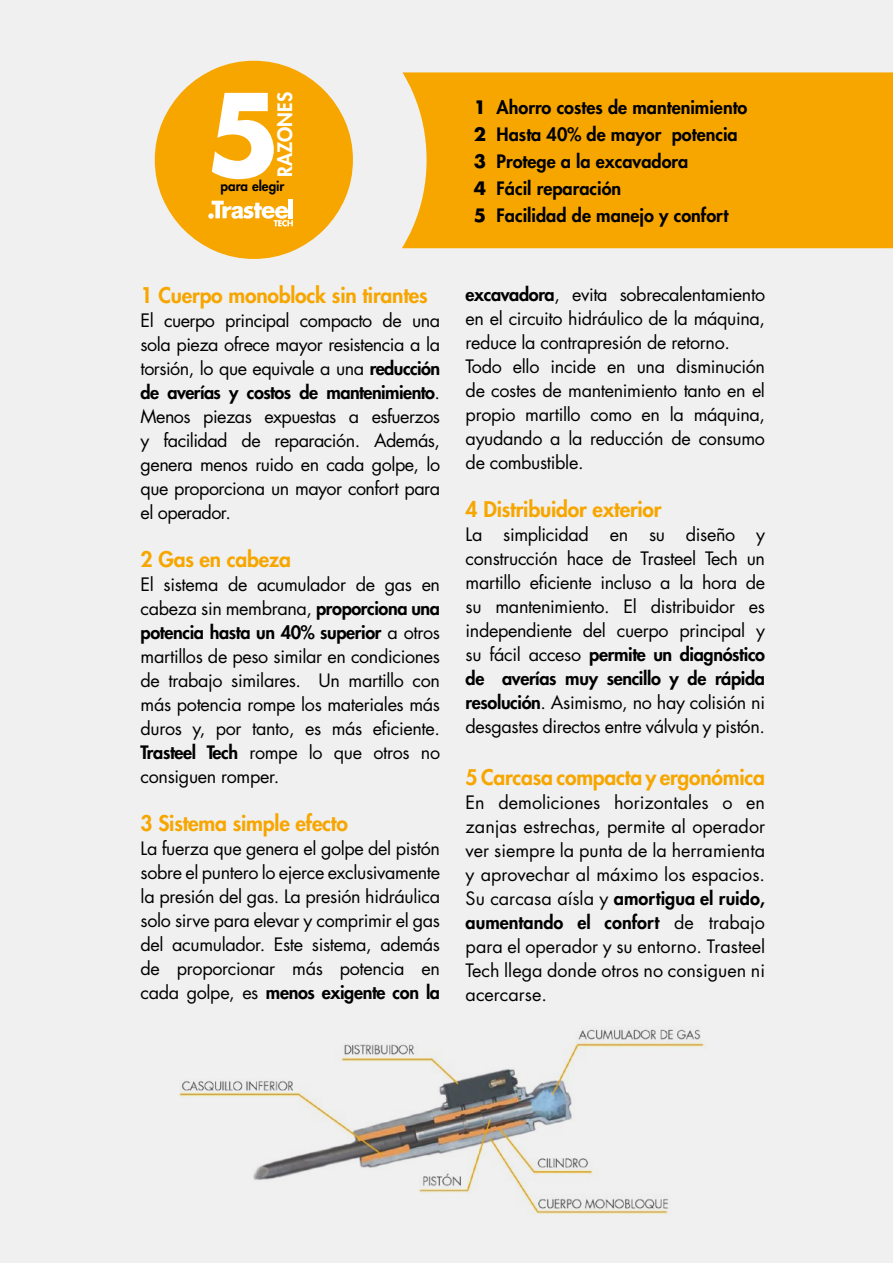
<style>
.page{position:relative;width:893px;height:1263px;background:#f0f0f0}
.page>*{position:absolute;margin:0;border:0;box-sizing:border-box;transform-origin:0 0}
.t1{font:700 109.95px "Futura Std";color:#fff}
.t2{font:800 21px "Futura Std";letter-spacing:-.01em;color:#f7a600}
.t3{font:800 19.35px "Futura Std";color:#fff}
.t4{font:18px/24px "Futura Std";letter-spacing:-.02em;color:#000;text-align:justify}
.t5{font:800 18px/27px "Futura Std";color:#000}
.t6{font:800 13.35px "Futura Std";color:#000}
.s1{font-weight:800}
.s2{font-weight:700}
</style>
<div class="page">
<div style="left:402px;top:72px;width:491px;height:176px;background:#f7a600"></div>
<svg style="left:155px;top:61px;width:198px;height:198px"></svg>
<img style="left:179px;top:1029px;width:525px;height:185px">
<h1 class="t1" style="left:206px;top:61px;width:39px">5</h1>
<p class="t3" style="left:273px;top:177px;width:86px;rotate:-90deg">RAZONES</p>
<p class="t6" style="left:221px;top:178px;width:65px">para elegir</p>
<p class="t2" style="left:141px;top:282px;width:289px">1 Cuerpo monoblock sin tirantes</p>
<p class="t4" style="left:141px;top:309px;width:301px">El cuerpo principal compacto de una sola pieza ofrece mayor resistencia a la torsión, lo que equivale a una <span class="s1">reducción de averías y costos de mantenimiento</span>.<br>Menos piezas expuestas a esfuerzos y facilidad de reparación. Además, genera menos ruido en cada golpe, lo que proporciona un mayor confort para el operador.</p>
<p class="t2" style="left:141px;top:546px;width:152px">2 Gas en cabeza</p>
<p class="t4" style="left:141px;top:573px;width:301px">El sistema de acumulador de gas en cabeza sin membrana, <span class="s1">proporciona una potencia hasta un 40% superior</span> a otros martillos de peso similar en condiciones de trabajo similares. Un martillo con más potencia rompe los materiales más duros y, por tanto, es más eficiente.<br><span class="s1">Trasteel Tech</span> rompe lo que otros no consiguen romper.</p>
<p class="t2" style="left:141px;top:810px;width:209px">3 Sistema simple efecto</p>
<p class="t4" style="left:141px;top:837px;width:301px">La fuerza que genera el golpe del pistón sobre el puntero lo ejerce exclusivamente la presión del gas. La presión hidráulica solo sirve para elevar y comprimir el gas del acumulador. Este sistema, además de proporcionar más potencia en cada golpe, es <span class="s1">menos exigente con la</span></p>
<p class="t5" style="left:474px;top:94px;width:275px"><span class="s2">1</span> Ahorro costes de mantenimiento<br><span class="s2">2</span> Hasta 40% de mayor potencia<br><span class="s2">3</span> Protege a la excavadora<br><span class="s2">4</span> Fácil reparación<br><span class="s2">5</span> Facilidad de manejo y confort</p>
<p class="t4" style="left:466px;top:282px;width:301px;text-align:left"><span class="s1">excavadora</span>, evita sobrecalentamiento en el circuito hidráulico de la máquina, reduce la contrapresión de retorno.<br>Todo ello incide en una disminución de costes de mantenimiento tanto en el propio martillo como en la máquina, ayudando a la reducción de consumo de combustible.</p>
<p class="t2" style="left:466px;top:496px;width:197px">4 Distribuidor exterior</p>
<p class="t4" style="left:466px;top:522px;width:301px">La simplicidad en su diseño y construcción hace de Trasteel Tech un martillo eficiente incluso a la hora de su mantenimiento. El distribuidor es independiente del cuerpo principal y su fácil acceso <span class="s1">permite un diagnóstico de averías muy sencillo y de rápida resolución</span>. Asimismo, no hay colisión ni desgastes directos entre válvula y pistón.</p>
<p class="t2" style="left:466px;top:764px;width:301px">5 Carcasa compacta y ergonómica</p>
<p class="t4" style="left:466px;top:790px;width:301px">En demoliciones horizontales o en zanjas estrechas, permite al operador ver siempre la punta de la herramienta y aprovechar al máximo los espacios.<br>Su carcasa aísla y <span class="s1">amortigua el ruido, aumentando el confort</span> de trabajo para el operador y su entorno. Trasteel Tech llega donde otros no consiguen ni acercarse.</p>
</div>
